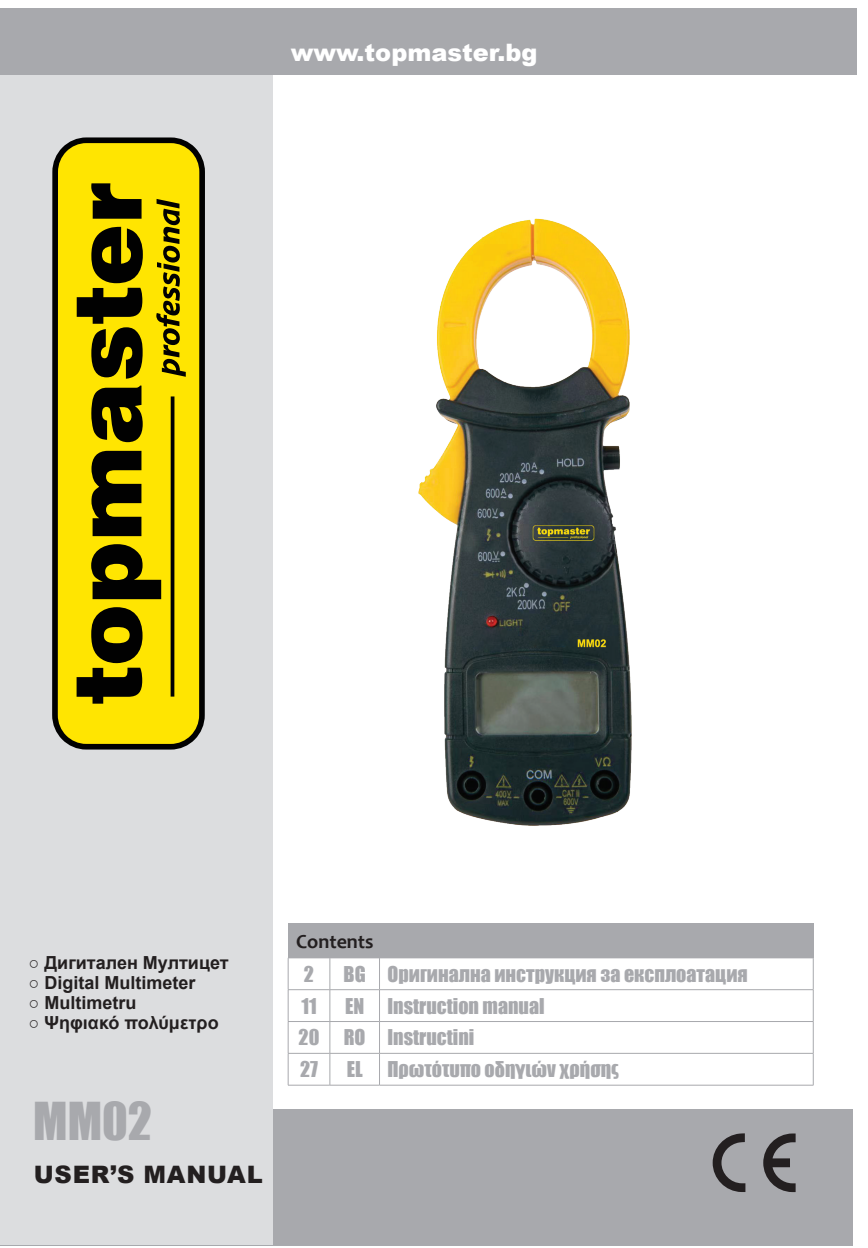
<style>
.page{position:relative;width:868px;height:1248px;background:#fff}
.page>*{position:absolute;margin:0;border:0;box-sizing:border-box;transform-origin:0 0}
.t1{font:48px "Impact";color:#a8a9ad}
.Body_Text_2{font:900 24px "Arial";color:#fff}
.t2{font:900 24px "Arial";letter-spacing:.035em;color:#231f20}
.t3{font:20px "Impact";color:#a8a9ad}
.t4{font:700 20px "Candara";color:#231f20}
.SUB_1{font:700 18px "Arial";color:#231f20}
</style>
<div class="page">
<div style="left:0;top:1108px;width:852px;height:136px;background:#a8a9ad"></div>
<div style="left:0;top:14px;width:272px;height:1230px;background:#dcdddf"></div>
<div style="left:0;top:9px;width:856px;height:66px;background:#a8a9ad"></div>
<svg style="left:712px;top:1133px;width:33px;height:58px"></svg>
<svg style="left:763px;top:1133px;width:32px;height:58px"></svg>
<div style="left:288px;top:923px;width:525px;height:34px;background:#a8a9ad"></div>
<hr style="left:330px;top:957px;width:49px;height:1px;background:#a8a9ad">
<hr style="left:379px;top:957px;width:434px;height:1px;background:#a8a9ad">
<hr style="left:812px;top:958px;width:1px;height:31px;background:#a8a9ad">
<hr style="left:330px;top:989px;width:49px;height:1px;background:#a8a9ad">
<hr style="left:379px;top:989px;width:434px;height:1px;background:#a8a9ad">
<hr style="left:812px;top:989px;width:1px;height:32px;background:#a8a9ad">
<hr style="left:330px;top:1021px;width:49px;height:1px;background:#a8a9ad">
<hr style="left:379px;top:1021px;width:434px;height:1px;background:#a8a9ad">
<hr style="left:812px;top:1021px;width:1px;height:31px;background:#a8a9ad">
<hr style="left:330px;top:1052px;width:49px;height:1px;background:#a8a9ad">
<hr style="left:379px;top:1052px;width:434px;height:1px;background:#a8a9ad">
<hr style="left:812px;top:1053px;width:1px;height:31px;background:#a8a9ad">
<hr style="left:330px;top:1084px;width:49px;height:1px;background:#a8a9ad">
<hr style="left:379px;top:1084px;width:434px;height:1px;background:#a8a9ad">
<hr style="left:288px;top:957px;width:42px;height:1px;background:#a8a9ad">
<hr style="left:288px;top:958px;width:1px;height:31px;background:#a8a9ad">
<hr style="left:329px;top:958px;width:1px;height:31px;background:#a8a9ad">
<hr style="left:379px;top:958px;width:1px;height:31px;background:#a8a9ad">
<hr style="left:288px;top:989px;width:42px;height:1px;background:#a8a9ad">
<hr style="left:288px;top:989px;width:1px;height:32px;background:#a8a9ad">
<hr style="left:329px;top:989px;width:1px;height:32px;background:#a8a9ad">
<hr style="left:379px;top:989px;width:1px;height:32px;background:#a8a9ad">
<hr style="left:288px;top:1021px;width:42px;height:1px;background:#a8a9ad">
<hr style="left:288px;top:1021px;width:1px;height:31px;background:#a8a9ad">
<hr style="left:329px;top:1021px;width:1px;height:31px;background:#a8a9ad">
<hr style="left:379px;top:1021px;width:1px;height:31px;background:#a8a9ad">
<hr style="left:288px;top:1052px;width:42px;height:1px;background:#a8a9ad">
<hr style="left:288px;top:1053px;width:1px;height:31px;background:#a8a9ad">
<hr style="left:329px;top:1053px;width:1px;height:31px;background:#a8a9ad">
<hr style="left:379px;top:1053px;width:1px;height:31px;background:#a8a9ad">
<hr style="left:288px;top:1084px;width:42px;height:1px;background:#a8a9ad">
<svg style="left:52px;top:137px;width:153px;height:612px;background:#ceba07"></svg>
<svg style="left:77px;top:183px;width:84px;height:520px;background:#938401"></svg>
<svg style="left:156px;top:199px;width:30px;height:178px;background:#ab9a01"></svg>
<svg style="left:170px;top:396px;width:4px;height:300px"></svg>
<img style="left:418px;top:218px;width:214px;height:608px">
<p class="Body_Text_2" style="left:291px;top:35px;width:248px">www.topmaster.bg</p>
<p class="SUB_1" style="left:29px;top:949px;width:201px">○ Дигитален Мултицет</p>
<p class="SUB_1" style="left:29px;top:969px;width:168px">○ Digital Multimeter</p>
<p class="SUB_1" style="left:29px;top:989px;width:109px">○ Multimetru</p>
<p class="SUB_1" style="left:29px;top:1009px;width:192px">○ Ψηφιακό πολύμετρο</p>
<p class="t1" style="left:33px;top:1084px;width:120px">MM02</p>
<p class="t2" style="left:34px;top:1157px;width:230px">USER’S MANUAL</p>
<p class="t4" style="left:296px;top:928px;width:79px">Contents</p>
<p class="t3" style="left:304px;top:958px;width:12px">2</p>
<p class="t3" style="left:343px;top:958px;width:24px">BG</p>
<p class="t3" style="left:387px;top:958px;width:362px">Оригинална инструкция за експлоатация</p>
<p class="t3" style="left:301px;top:990px;width:17px">11</p>
<p class="t3" style="left:345px;top:990px;width:21px">EN</p>
<p class="t3" style="left:387px;top:990px;width:158px">Instruction manual</p>
<p class="t3" style="left:298px;top:1021px;width:22px">20</p>
<p class="t3" style="left:344px;top:1021px;width:23px">RO</p>
<p class="t3" style="left:387px;top:1021px;width:88px">Instructini</p>
<p class="t3" style="left:300px;top:1053px;width:19px">27</p>
<p class="t3" style="left:346px;top:1053px;width:17px">EL</p>
<p class="t3" style="left:387px;top:1053px;width:233px">Πρωτότυπο οδηγιών χρήσης</p>
</div>
